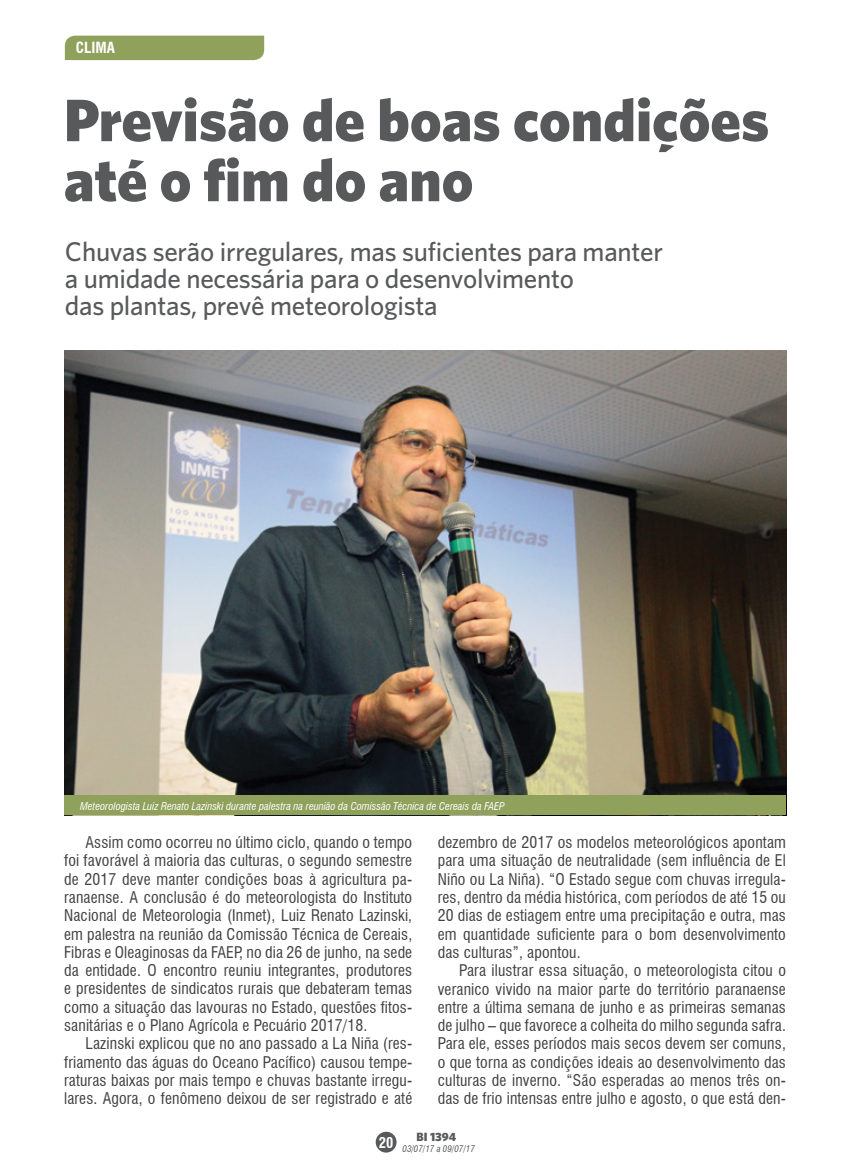
<style>
.page{position:relative;width:851px;height:1170px;background:#fff}
.page>*{position:absolute;margin:0;border:0;box-sizing:border-box;transform-origin:0 0}
.t1{font:900 60px/60px "Whitney HTF";color:#58595b}
.t2{font:500 27px/27px "Whitney HTF";letter-spacing:-.01em;color:#58595b}
.t3{font:condensed 15.75px/18.3px "Swiss 721 BT";letter-spacing:.01em;color:#414042;text-align:justify}
.t4{font:700 condensed 15px "Swiss 721 BT";color:#fff}
.t5{font:700 condensed 14.4px "Swiss 721 BT";color:#fff}
.t6{font:900 12px "Whitney HTF";color:#58595b}
.t7{font:italic condensed 10.5px "Swiss 721 BT";color:#fff}
.t8{font:italic condensed 9px "Swiss 721 BT";color:#58595b}
</style>
<div class="page">
<div style="left:375px;top:1131px;width:21px;height:21px;background:#58595b;border-radius:50%"></div>
<div style="left:65px;top:36px;width:199px;height:24px;background:#90a15c"></div>
<img style="left:65px;top:351px;width:721px;height:464px">
<div style="left:65px;top:795px;width:720px;height:20px;background:#90a15c"></div>
<p class="t4" style="left:76px;top:38px;width:41px">CLIMA</p>
<h1 class="t1" style="left:64px;top:88px;width:707px">Previsão de boas condições até o fim do ano</h1>
<h2 class="t2" style="left:65px;top:237px;width:599px">Chuvas serão irregulares, mas suficientes para manter a umidade necessária para o desenvolvimento<br>das plantas, prevê meteorologista</h2>
<p class="t7" style="left:80px;top:799px;width:426px">Meteorologista Luiz Renato Lazinski durante palestra na reunião da Comissão Técnica de Cereais da FAEP</p>
<p class="t3" style="left:64px;top:833px;width:349px;text-indent:21px">Assim como ocorreu no último ciclo, quando o tempo foi favorável à maioria das culturas, o segundo semestre de 2017 deve manter condições boas à agricultura pa&shy;ranaense. A conclusão é do meteorologista do Instituto Nacional de Meteorologia (Inmet), Luiz Renato Lazinski, em palestra na reunião da Comissão Técnica de Cereais, Fibras e Oleaginosas da FAEP, no dia 26 de junho, na sede da entidade. O encontro reuniu integrantes, produtores e presidentes de sindicatos rurais que debateram temas como a situação das lavouras no Estado, questões fitos&shy;sanitárias e o Plano Agrícola e Pecuário 2017/18.</p>
<p class="t3" style="left:64px;top:1034px;width:349px;text-indent:21px">Lazinski explicou que no ano passado a La Niña (res&shy;friamento das águas do Oceano Pacífico) causou tempe&shy;raturas baixas por mais tempo e chuvas bastante irregu&shy;lares. Agora, o fenômeno deixou de ser registrado e até</p>
<p class="t3" style="left:437px;top:833px;width:349px">dezembro de 2017 os modelos meteorológicos apontam para uma situação de neutralidade (sem influência de El Niño ou La Niña). “O Estado segue com chuvas irregula&shy;res, dentro da média histórica, com períodos de até 15 ou 20 dias de estiagem entre uma precipitação e outra, mas em quantidade suficiente para o bom desenvolvimento das culturas”, apontou.</p>
<p class="t3" style="left:437px;top:961px;width:349px;text-indent:21px">Para ilustrar essa situação, o meteorologista citou o veranico vivido na maior parte do território paranaense entre a última semana de junho e as primeiras semanas de julho – que favorece a colheita do milho segunda safra.<br>Para ele, esses períodos mais secos devem ser comuns, o que torna as condições ideais ao desenvolvimento das culturas de inverno. “São esperadas ao menos três on&shy;das de frio intensas entre julho e agosto, o que está den-</p>
<p class="t5" style="left:379px;top:1133px;width:16px">20</p>
<p class="t6" style="left:416px;top:1128px;width:41px">BI 1394</p>
<p class="t8" style="left:402px;top:1143px;width:74px">03/07/17 a 09/07/17</p>
</div>
